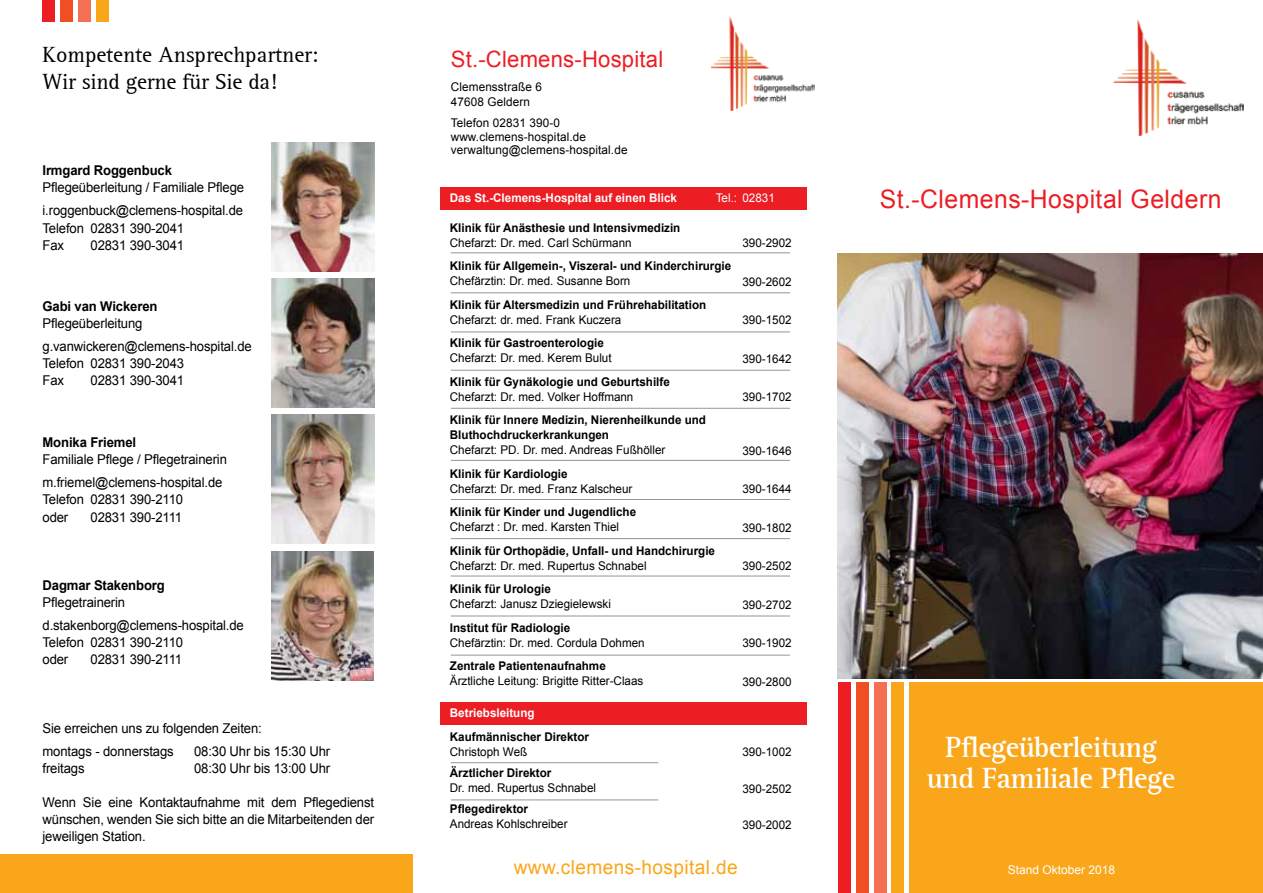
<style>
.page{position:relative;width:1263px;height:893px;background:#fff}
.page>*{position:absolute;margin:0;border:0;box-sizing:border-box;transform-origin:0 0}
.t1{font:700 30px/31.5px "Agfa Rotis Serif";letter-spacing:-.02em;color:#fff;text-align:center}
.t2{font:25.5px "Arial";letter-spacing:.02em;color:#ed1d24}
.t3{font:22.5px/27px "Agfa Rotis Serif";color:#000}
.t4{font:22.5px "Arial";letter-spacing:.01em;color:#ed1d24}
.t5{font:19.5px "Arial";letter-spacing:.02em;color:#faa61a}
.t6{font:13.5px/17.1px "Arial";letter-spacing:-.01em;color:#000}
.t7{font:700 13.5px "Arial";letter-spacing:-.01em;color:#000}
.t8{font:12px/13.5px "Arial";color:#000}
.t9{font:700 12px/15px "Arial";color:#000}
.t10{font:700 12px "Arial";color:#fff}
.t11{font:12px "Arial";color:#fff}
</style>
<div class="page">
<img style="left:838px;top:253px;width:425px;height:425px">
<div style="left:0;top:855px;width:412px;height:38px;background:#faa61a"></div>
<div style="left:43px;top:0;width:12px;height:21px;background:#ed1d24"></div>
<div style="left:60px;top:0;width:13px;height:21px;background:#f04e23"></div>
<div style="left:78px;top:0;width:13px;height:21px;background:#f37053"></div>
<div style="left:96px;top:0;width:12px;height:21px;background:#faa61a"></div>
<div style="left:909px;top:682px;width:354px;height:211px;background:#faa61a"></div>
<div style="left:838px;top:682px;width:13px;height:211px;background:#ed1d24"></div>
<div style="left:856px;top:682px;width:13px;height:211px;background:#f04e23"></div>
<div style="left:874px;top:682px;width:12px;height:211px;background:#f37053"></div>
<div style="left:891px;top:682px;width:13px;height:211px;background:#faa61a"></div>
<img style="left:271px;top:142px;width:103px;height:129px">
<img style="left:271px;top:279px;width:103px;height:128px">
<img style="left:271px;top:415px;width:103px;height:128px">
<img style="left:1114px;top:19px;width:129px;height:117px">
<img style="left:711px;top:17px;width:104px;height:94px">
<img style="left:271px;top:552px;width:103px;height:128px">
<div style="left:441px;top:702px;width:366px;height:23px;background:#ed1d24"></div>
<div style="left:441px;top:187px;width:366px;height:23px;background:#ed1d24"></div>
<hr style="left:451px;top:253px;width:339px;height:1px;background:#939598">
<hr style="left:451px;top:762px;width:207px;height:1px;background:#939598">
<hr style="left:451px;top:293px;width:339px;height:1px;background:#939598">
<hr style="left:451px;top:332px;width:339px;height:1px;background:#939598">
<hr style="left:451px;top:370px;width:339px;height:1px;background:#939598">
<hr style="left:451px;top:408px;width:339px;height:1px;background:#939598">
<hr style="left:451px;top:460px;width:339px;height:1px;background:#939598">
<hr style="left:451px;top:499px;width:339px;height:1px;background:#939598">
<hr style="left:451px;top:538px;width:339px;height:1px;background:#939598">
<hr style="left:451px;top:576px;width:339px;height:1px;background:#939598">
<hr style="left:451px;top:616px;width:339px;height:1px;background:#939598">
<hr style="left:451px;top:655px;width:339px;height:1px;background:#939598">
<hr style="left:451px;top:800px;width:207px;height:1px;background:#939598">
<h3 class="t3" style="left:43px;top:42px;width:277px">Kompetente Ansprechpartner:<br>Wir sind gerne für Sie da!</h3>
<p class="t7" style="left:43px;top:161px;width:131px">Irmgard Roggenbuck</p>
<p class="t6" style="left:43px;top:176px;width:203px;line-height:23.1px">Pflegeüberleitung / Familiale Pflege i.roggenbuck@clemens-hospital.de</p>
<p class="t6" style="left:43px;top:219px;width:143px">Telefon 02831 390-2041<br>Fax</p>
<p class="t6" style="left:91px;top:236px;width:95px">02831 390-3041</p>
<p class="t7" style="left:43px;top:297px;width:116px">Gabi van Wickeren</p>
<p class="t6" style="left:43px;top:312px;width:211px;line-height:23.1px">Pflegeüberleitung g.vanwickeren@clemens-hospital.de</p>
<p class="t6" style="left:43px;top:355px;width:143px">Telefon 02831 390-2043<br>Fax</p>
<p class="t6" style="left:91px;top:372px;width:95px">02831 390-3041</p>
<p class="t7" style="left:43px;top:433px;width:95px">Monika Friemel</p>
<p class="t6" style="left:43px;top:448px;width:186px;line-height:23.1px">Familiale Pflege / Pflegetrainerin m.friemel@clemens-hospital.de</p>
<p class="t6" style="left:43px;top:491px;width:142px">Telefon 02831 390-2110 oder</p>
<p class="t6" style="left:91px;top:508px;width:93px">02831 390-2111</p>
<p class="t7" style="left:43px;top:576px;width:124px">Dagmar Stakenborg</p>
<p class="t6" style="left:43px;top:591px;width:203px;line-height:23.1px">Pflegetrainerin d.stakenborg@clemens-hospital.de</p>
<p class="t6" style="left:43px;top:634px;width:142px">Telefon 02831 390-2110 oder</p>
<p class="t6" style="left:91px;top:651px;width:93px">02831 390-2111</p>
<p class="t6" style="left:43px;top:717px;width:221px;line-height:23.1px">Sie erreichen uns zu folgenden Zeiten: montags - donnerstags</p>
<p class="t6" style="left:194px;top:743px;width:138px">08:30 Uhr bis 15:30 Uhr</p>
<p class="t6" style="left:43px;top:760px;width:44px">freitags</p>
<p class="t6" style="left:194px;top:760px;width:138px">08:30 Uhr bis 13:00 Uhr</p>
<p class="t6" style="left:43px;top:794px;width:333px;text-align:justify">Wenn Sie eine Kontaktaufnahme mit dem Pflegedienst wünschen, wenden Sie sich bitte an die Mitarbeitenden der jeweiligen Station.</p>
<h3 class="t4" style="left:451px;top:45px;width:214px">St.-Clemens-Hospital</h3>
<p class="t8" style="left:451px;top:79px;width:93px;line-height:15px">Clemensstraße 6<br>47608 Geldern</p>
<p class="t8" style="left:451px;top:116px;width:178px">Telefon 02831 390-0 www.clemens-hospital.de verwaltung@clemens-hospital.de</p>
<p class="t10" style="left:450px;top:189px;width:229px">Das St.-Clemens-Hospital auf einen Blick</p>
<p class="t11" style="left:716px;top:190px;width:61px">Tel.: 02831</p>
<p class="t9" style="left:450px;top:220px;width:232px">Klinik für Anästhesie und Intensivmedizin</p>
<p class="t8" style="left:450px;top:236px;width:183px">Chefarzt: Dr. med. Carl Schürmann</p>
<p class="t9" style="left:450px;top:259px;width:283px">Klinik für Allgemein-, Viszeral- und Kinderchirurgie</p>
<p class="t8" style="left:450px;top:274px;width:182px">Chefärztin: Dr. med. Susanne Born</p>
<p class="t9" style="left:450px;top:297px;width:258px">Klinik für Altersmedizin und Frührehabilitation</p>
<p class="t8" style="left:450px;top:313px;width:173px">Chefarzt: dr. med. Frank Kuczera</p>
<p class="t9" style="left:450px;top:336px;width:155px">Klinik für Gastroenterologie</p>
<p class="t8" style="left:450px;top:351px;width:163px">Chefarzt: Dr. med. Kerem Bulut</p>
<p class="t9" style="left:450px;top:374px;width:221px">Klinik für Gynäkologie und Geburtshilfe</p>
<p class="t8" style="left:450px;top:390px;width:185px">Chefarzt: Dr. med. Volker Hoffmann</p>
<p class="t9" style="left:450px;top:413px;width:258px">Klinik für Innere Medizin, Nierenheilkunde und<br>Bluthochdruckerkrankungen</p>
<p class="t8" style="left:450px;top:443px;width:217px">Chefarzt: PD. Dr. med. Andreas Fußhöller</p>
<p class="t9" style="left:450px;top:466px;width:119px">Klinik für Kardiologie</p>
<p class="t8" style="left:450px;top:482px;width:184px">Chefarzt: Dr. med. Franz Kalscheur</p>
<p class="t9" style="left:450px;top:505px;width:188px">Klinik für Kinder und Jugendliche</p>
<p class="t8" style="left:450px;top:520px;width:171px">Chefarzt : Dr. med. Karsten Thiel</p>
<p class="t9" style="left:450px;top:543px;width:267px">Klinik für Orthopädie, Unfall- und Handchirurgie</p>
<p class="t8" style="left:450px;top:559px;width:198px">Chefarzt: Dr. med. Rupertus Schnabel</p>
<p class="t9" style="left:450px;top:582px;width:102px">Klinik für Urologie</p>
<p class="t8" style="left:450px;top:597px;width:163px">Chefarzt: Janusz Dziegielewski</p>
<p class="t9" style="left:450px;top:620px;width:122px">Institut für Radiologie</p>
<p class="t8" style="left:450px;top:636px;width:196px">Chefärztin: Dr. med. Cordula Dohmen</p>
<p class="t9" style="left:450px;top:659px;width:157px">Zentrale Patientenaufnahme</p>
<p class="t8" style="left:450px;top:674px;width:195px">Ärztliche Leitung: Brigitte Ritter-Claas</p>
<p class="t10" style="left:450px;top:705px;width:86px">Betriebsleitung</p>
<p class="t9" style="left:450px;top:729px;width:141px">Kaufmännischer Direktor</p>
<p class="t8" style="left:450px;top:745px;width:79px">Christoph Weß</p>
<p class="t9" style="left:450px;top:766px;width:103px">Ärztlicher Direktor</p>
<p class="t8" style="left:450px;top:781px;width:148px">Dr. med. Rupertus Schnabel</p>
<p class="t9" style="left:450px;top:802px;width:80px">Pflegedirektor</p>
<p class="t8" style="left:450px;top:818px;width:119px">Andreas Kohlschreiber</p>
<p class="t8" style="left:742px;top:236px;width:51px">390-2902</p>
<p class="t8" style="left:742px;top:275px;width:51px">390-2602</p>
<p class="t8" style="left:742px;top:313px;width:51px">390-1502</p>
<p class="t8" style="left:742px;top:352px;width:51px">390-1642</p>
<p class="t8" style="left:742px;top:390px;width:51px">390-1702</p>
<p class="t8" style="left:742px;top:444px;width:51px">390-1646</p>
<p class="t8" style="left:742px;top:482px;width:51px">390-1644</p>
<p class="t8" style="left:742px;top:521px;width:51px">390-1802</p>
<p class="t8" style="left:742px;top:559px;width:51px">390-2502</p>
<p class="t8" style="left:742px;top:598px;width:51px">390-2702</p>
<p class="t8" style="left:742px;top:636px;width:51px">390-1902</p>
<p class="t8" style="left:742px;top:675px;width:51px">390-2800</p>
<p class="t8" style="left:742px;top:745px;width:51px">390-1002</p>
<p class="t8" style="left:742px;top:782px;width:51px">390-2502</p>
<p class="t8" style="left:742px;top:818px;width:51px">390-2002</p>
<h3 class="t5" style="left:514px;top:854px;width:225px">www.clemens-hospital.de</h3>
<h2 class="t2" style="left:880px;top:182px;width:343px">St.-Clemens-Hospital Geldern</h2>
<h1 class="t1" style="left:927px;top:731px;width:250px">Pflegeüberleitung und Familiale Pflege</h1>
<p class="t11" style="left:1008px;top:862px;width:109px">Stand Oktober 2018</p>
</div>
